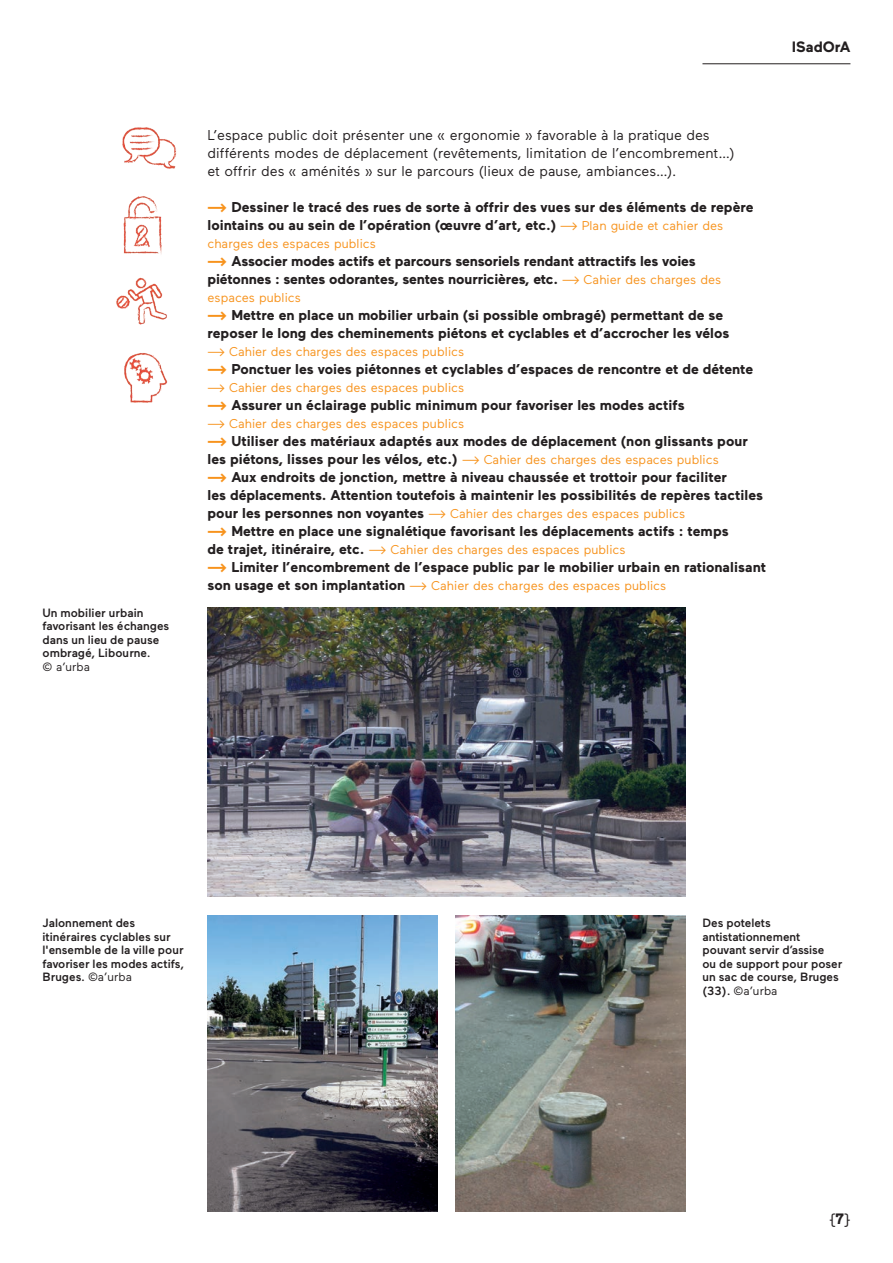
<style>
.page{position:relative;width:893px;height:1263px;background:#fff}
.page>*{position:absolute;margin:0;border:0;box-sizing:border-box;transform-origin:0 0}
.t1{font:700 15px "Maax";color:#231f20}
.t2{font:15px "Maax";color:#231f20}
.t3{font:700 14.25px/18px "Maax";color:#231f20}
.t4{font:14.25px/18px "Maax";color:#231f20}
.t5{font:12.75px "Maax";color:#f7931d}
.t6{font:500 12px/13.5px "Maax";color:#231f20}
.t7{font:12px "Maax";color:#231f20}
.s1{color:#f7931d}
.s2{font-weight:400;font-size:12.75px;color:#f7931d}
.s3{font-weight:700;font-size:14.25px;color:#231f20}
.s4{font-weight:400}
.s5{font-weight:700}
</style>
<div class="page">
<hr style="left:702px;top:63px;width:148px;height:1px;background:#231f20">
<img style="left:207px;top:608px;width:478px;height:288px">
<img style="left:207px;top:915px;width:231px;height:297px">
<img style="left:455px;top:915px;width:230px;height:297px">
<img style="left:116px;top:277px;width:51px;height:48px">
<img style="left:124px;top:353px;width:44px;height:50px">
<img style="left:123px;top:196px;width:39px;height:58px">
<img style="left:122px;top:127px;width:55px;height:42px">
<p class="t6" style="left:43px;top:606px;width:128px">Un mobilier urbain favorisant les échanges dans un lieu de pause ombragé, Libourne.</p>
<p class="t7" style="left:43px;top:660px;width:49px">© a’urba</p>
<p class="t1" style="left:792px;top:39px;width:60px">ISadOrA</p>
<p class="t4" style="left:207px;top:126px;width:528px">L’espace public doit présenter une « ergonomie » favorable à la pratique des différents modes de déplacement (revêtements, limitation de l’encombrement…) et offrir des « aménités » sur le parcours (lieux de pause, ambiances…).</p>
<p class="t3" style="left:207px;top:198px;width:548px"><span class="s1">---&gt;</span> Dessiner le tracé des rues de sorte à offrir des vues sur des éléments de repère lointains ou au sein de l’opération (œuvre d’art, etc.) <span class="s2">---&gt; Plan guide et cahier des</span></p>
<p class="t5" style="left:207px;top:236px;width:170px">charges des espaces publics</p>
<p class="t3" style="left:207px;top:252px;width:515px"><span class="s1">---&gt;</span> Associer modes actifs et parcours sensoriels rendant attractifs les voies piétonnes : sentes odorantes, sentes nourricières, etc. <span class="s2">---&gt; Cahier des charges des</span></p>
<p class="t5" style="left:208px;top:290px;width:95px">espaces publics</p>
<p class="t3" style="left:207px;top:306px;width:523px"><span class="s1">---&gt;</span> Mettre en place un mobilier urbain (si possible ombragé) permettant de se reposer le long des cheminements piétons et cyclables et d’accrocher les vélos</p>
<p class="t5" style="left:207px;top:344px;width:258px">---&gt; Cahier des charges des espaces publics</p>
<p class="t3" style="left:207px;top:360px;width:547px"><span class="s1">---&gt;</span> Ponctuer les voies piétonnes et cyclables d’espaces de rencontre et de détente</p>
<p class="t5" style="left:207px;top:380px;width:258px">---&gt; Cahier des charges des espaces publics</p>
<p class="t3" style="left:207px;top:396px;width:479px"><span class="s1">---&gt;</span> Assurer un éclairage public minimum pour favoriser les modes actifs</p>
<p class="t5" style="left:207px;top:416px;width:258px">---&gt; Cahier des charges des espaces publics</p>
<p class="t3" style="left:207px;top:432px;width:542px"><span class="s1">---&gt;</span> Utiliser des matériaux adaptés aux modes de déplacement (non glissants pour</p>
<p class="t5" style="left:207px;top:452px;width:513px"><span class="s3">les piétons, lisses pour les vélos, etc.)</span> ---&gt; Cahier des charges des espaces publics</p>
<p class="t3" style="left:207px;top:468px;width:557px"><span class="s1">---&gt;</span> Aux endroits de jonction, mettre à niveau chaussée et trottoir pour faciliter<br>les déplacements. Attention toutefois à maintenir les possibilités de repères tactiles</p>
<p class="t5" style="left:207px;top:506px;width:479px"><span class="s3">pour les personnes non voyantes</span> ---&gt; Cahier des charges des espaces publics</p>
<p class="t3" style="left:207px;top:522px;width:523px"><span class="s1">---&gt;</span> Mettre en place une signalétique favorisant les déplacements actifs : temps</p>
<p class="t5" style="left:207px;top:542px;width:420px"><span class="s3">de trajet, itinéraire, etc.</span> ---&gt; Cahier des charges des espaces publics</p>
<p class="t3" style="left:207px;top:558px;width:560px"><span class="s1">---&gt;</span> Limiter l’encombrement de l’espace public par le mobilier urbain en rationalisant</p>
<p class="t5" style="left:207px;top:578px;width:460px"><span class="s3">son usage et son implantation</span> ---&gt; Cahier des charges des espaces publics</p>
<p class="t6" style="left:43px;top:916px;width:143px">Jalonnement des itinéraires cyclables sur l'ensemble de la ville pour favoriser les modes actifs,<br>Bruges. <span class="s4">©a’urba</span></p>
<p class="t6" style="left:702px;top:916px;width:141px">Des potelets antistationnement pouvant servir d’assise<br>ou de support pour poser un sac de course, Bruges (33). <span class="s4">©a’urba</span></p>
<p class="t2" style="left:829px;top:1210px;width:23px">{<span class="s5">7</span>}</p>
</div>
